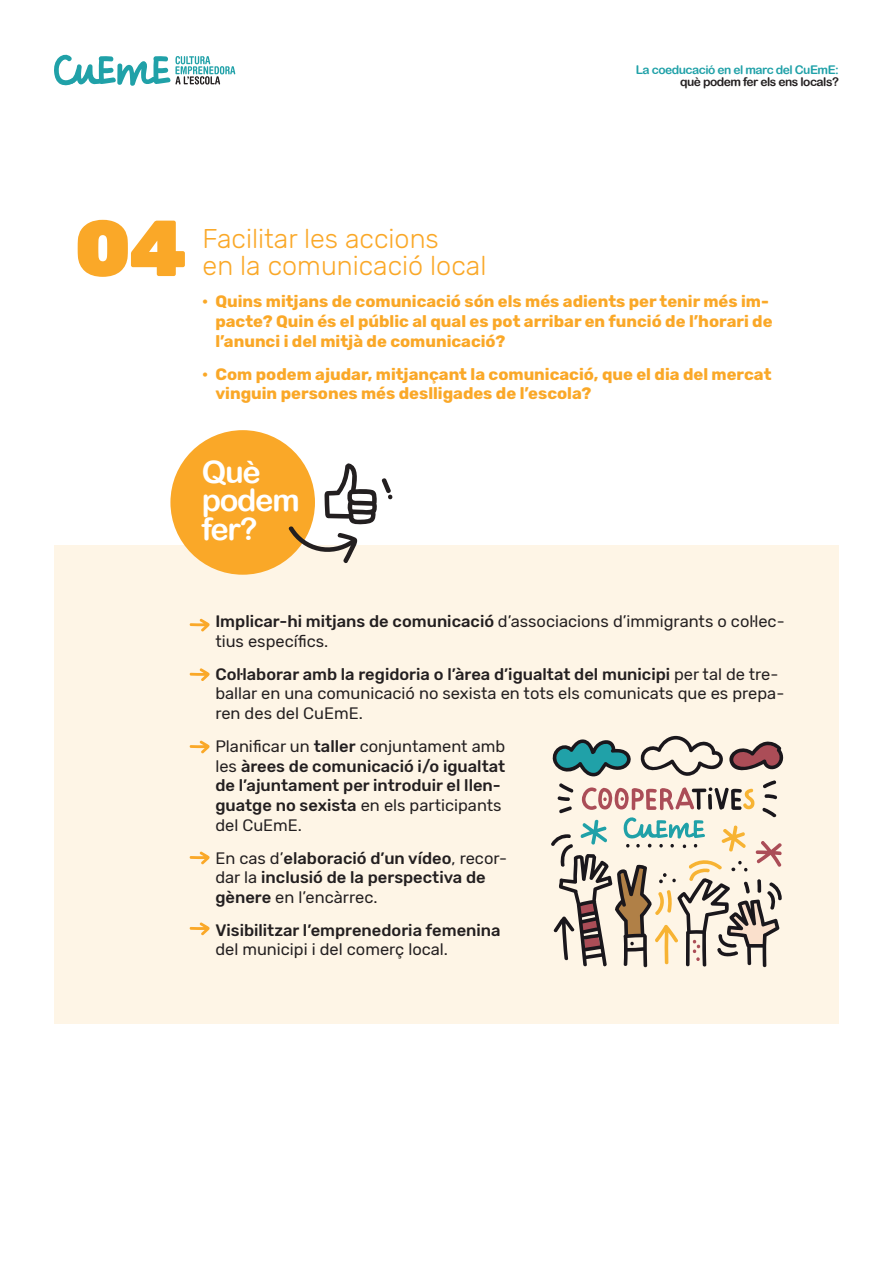
<style>
.page{position:relative;width:893px;height:1263px;background:#fff}
.page>*{position:absolute;margin:0;border:0;box-sizing:border-box;transform-origin:0 0}
.t1{font:900 79.2px "Rubik";color:#faa828}
.t2{font:30.9px/28.5px "Arial Rounded MT Bold";letter-spacing:-.04em;color:#fff}
.t3{font:300 27px/27px "Rubik";color:#faa828}
.t4{font:500 16.5px/19.8px "Rubik";color:#231f20}
.t5{font:16.5px/19.8px "Rubik";color:#231f20}
.t6{font:700 16.5px/19.8px "Rubik";color:#faa828}
.t7{font:12px "Arial Rounded MT Bold";letter-spacing:-.04em;color:#20a1a8}
.t8{font:12px "Arial Rounded MT Bold";letter-spacing:-.04em;color:#231f20}
.s1{font-weight:500}
.s2{font-weight:400}
</style>
<div class="page">
<svg style="left:54px;top:54px;width:181px;height:32px"></svg>
<div style="left:54px;top:545px;width:785px;height:479px;background:#fef5e6"></div>
<svg style="left:189px;top:618px;width:21px;height:14px"></svg>
<svg style="left:189px;top:851px;width:21px;height:14px"></svg>
<svg style="left:189px;top:740px;width:21px;height:14px"></svg>
<svg style="left:189px;top:922px;width:21px;height:14px"></svg>
<svg style="left:189px;top:668px;width:21px;height:13px"></svg>
<div style="left:170px;top:430px;width:145px;height:145px;background:#faa828;border-radius:50%"></div>
<svg style="left:288px;top:463px;width:105px;height:101px"></svg>
<svg style="left:551px;top:736px;width:233px;height:232px"></svg>
<p class="t7" style="left:636px;top:62px;width:205px">La coeducació en el marc del CuEmE:</p>
<p class="t8" style="left:680px;top:74px;width:160px">què podem fer els ens locals?</p>
<h1 class="t1" style="left:74px;top:201px;width:114px">04</h1>
<h3 class="t3" style="left:203px;top:226px;width:285px">Facilitar les accions<br>en la comunicació local</h3>
<p class="t6" style="left:215px;top:292px;width:559px;text-indent:-13px">· Quins mitjans de comunicació són els més adients per tenir més im· pacte? Quin és el públic al qual es pot arribar en funció de l’horari de l’anunci i del mitjà de comunicació?</p>
<p class="t6" style="left:215px;top:364px;width:558px;text-indent:-13px">· Com podem ajudar, mitjançant la comunicació, que el dia del mercat vinguin persones més deslligades de l’escola?</p>
<h2 class="t2" style="left:202px;top:457px;width:99px">Què podem fer?</h2>
<p class="t5" style="left:215px;top:612px;width:571px"><span class="s1">Implicar-hi mitjans de comunicació</span> d’associacions d’immigrants o col·lec&shy;tius específics.</p>
<p class="t5" style="left:215px;top:664px;width:570px"><span class="s1">Col·laborar amb la regidoria o l’àrea d’igualtat del municipi</span> per tal de tre&shy;ballar en una comunicació no sexista en tots els comunicats que es prepa&shy;ren des del CuEmE.</p>
<p class="t4" style="left:215px;top:736px;width:291px"><span class="s2">Planificar un</span> taller <span class="s2">conjuntament amb les</span> àrees de comunicació i/o igualtat de l’ajuntament per introduir el llen&shy;guatge no sexista <span class="s2">en els participants del CuEmE.</span></p>
<p class="t4" style="left:215px;top:848px;width:293px"><span class="s2">En cas d’</span>elaboració d’un vídeo<span class="s2">, recor&shy;dar la</span> inclusió de la perspectiva de gènere <span class="s2">en l’encàrrec.</span></p>
<p class="t4" style="left:215px;top:920px;width:287px">Visibilitzar l’emprenedoria femenina</p>
<p class="t5" style="left:215px;top:940px;width:234px">del municipi i del comerç local.</p>
</div>
